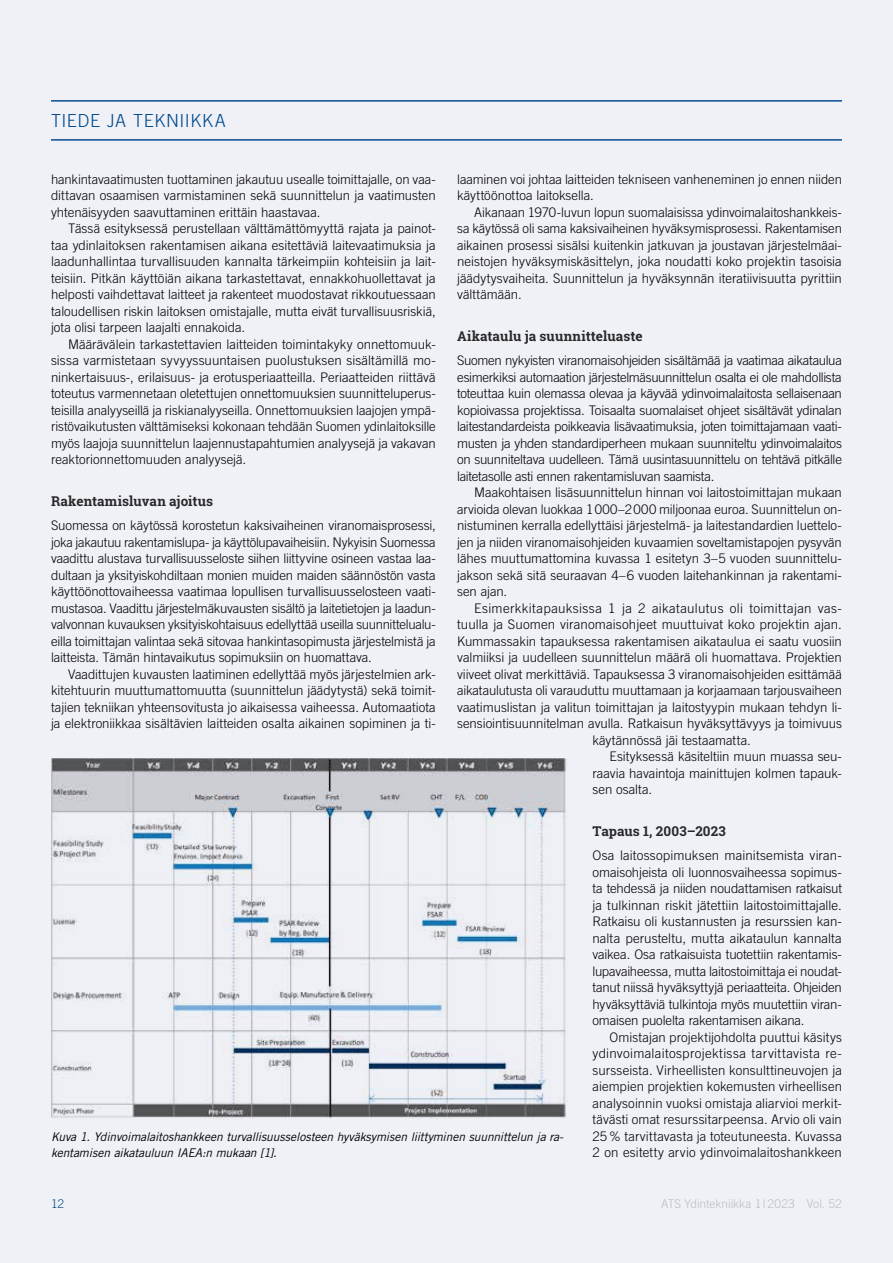
<style>
.page{position:relative;width:893px;height:1263px;background:#f0f1f7}
.page>*{position:absolute;margin:0;border:0;box-sizing:border-box;transform-origin:0 0}
.t1{font:300 18px "Trade Gothic LT Std";letter-spacing:.03em;color:#004a8d}
.t2{font:700 13.5px "Roboto Slab";letter-spacing:.005em;color:#282829}
.t3{font:300 13.2px/16.5px "Trade Gothic LT Std";letter-spacing:-.005em;color:#000;text-align:justify}
.t4{font:300 13.2px "Trade Gothic LT Std";letter-spacing:.025em;color:#000}
.t5{font:italic 12px/16.5px "Trade Gothic LT Std";letter-spacing:-.01em;color:#000}
.t6{font:300 12px "Trade Gothic LT Std";color:#bbbdbe}
.t7{font:300 12px "Trade Gothic LT Std";color:#004a8d}
</style>
<div class="page">
<img style="left:51px;top:759px;width:515px;height:360px">
<hr style="left:51px;top:100px;width:791px;height:1px;background:#004a8d">
<hr style="left:51px;top:139px;width:791px;height:1px;background:#004a8d">
<h1 class="t1" style="left:51px;top:110px;width:142px">AJANKOH AISTA</h1>
<h1 class="t1" style="left:51px;top:110px;width:176px">TIEDE JA TEKNIIKKA</h1>
<p class="t3" style="left:51px;top:171px;width:386px">hankintavaatimusten tuottaminen jakautuu usealle toimittajalle, on vaa&shy;dittavan osaamisen varmistaminen sekä suunnittelun ja vaatimusten yhtenäisyyden saavuttaminen erittäin haastavaa.</p>
<p class="t3" style="left:51px;top:220px;width:386px;text-indent:17px">Tässä esityksessä perustellaan välttämättömyyttä rajata ja painot&shy;taa ydinlaitoksen rakentamisen aikana esitettäviä laitevaatimuksia ja laadunhallintaa turvallisuuden kannalta tärkeimpiin kohteisiin ja lait&shy;teisiin. Pitkän käyttöiän aikana tarkastettavat, ennakkohuollettavat ja helposti vaihdettavat laitteet ja rakenteet muodostavat rikkoutuessaan taloudellisen riskin laitoksen omistajalle, mutta eivät turvallisuusriskiä, jota olisi tarpeen laajalti ennakoida.</p>
<p class="t3" style="left:51px;top:336px;width:386px;text-indent:17px">Määrävälein tarkastettavien laitteiden toimintakyky onnettomuuk&shy;sissa varmistetaan syvyyssuuntaisen puolustuksen sisältämillä mo&shy;ninkertaisuus-, erilaisuus- ja erotusperiaatteilla. Periaatteiden riittävä toteutus varmennetaan oletettujen onnettomuuksien suunnitteluperus&shy;teisilla analyyseillä ja riskianalyyseilla. Onnettomuuksien laajojen ympä&shy;ristövaikutusten välttämiseksi kokonaan tehdään Suomen ydinlaitoksille myös laajoja suunnittelun laajennustapahtumien analyysejä ja vakavan reaktorionnettomuuden analyysejä.</p>
<p class="t2" style="left:51px;top:492px;width:164px">Rakentamisluvan ajoitus</p>
<p class="t3" style="left:51px;top:517px;width:386px">Suomessa on käytössä korostetun kaksivaiheinen viranomaisprosessi, joka jakautuu rakentamislupa- ja käyttölupavaiheisiin. Nykyisin Suomessa vaadittu alustava turvallisuusseloste siihen liittyvine osineen vastaa laa&shy;dultaan ja yksityiskohdiltaan monien muiden maiden säännöstön vasta käyttöönottovaiheessa vaatimaa lopullisen turvallisuusselosteen vaati&shy;mustasoa. Vaadittu järjestelmäkuvausten sisältö ja laitetietojen ja laadun&shy;valvonnan kuvauksen yksityiskohtaisuus edellyttää useilla suunnittelualu&shy;eilla toimittajan valintaa sekä sitovaa hankintasopimusta järjestelmistä ja laitteista. Tämän hintavaikutus sopimuksiin on huomattava.</p>
<p class="t3" style="left:51px;top:666px;width:386px;text-indent:17px">Vaadittujen kuvausten laatiminen edellyttää myös järjestelmien ark&shy;kitehtuurin muuttumattomuutta (suunnittelun jäädytystä) sekä toimit&shy;tajien tekniikan yhteensovitusta jo aikaisessa vaiheessa. Automaatiota ja elektroniikkaa sisältävien laitteiden osalta aikainen sopiminen ja ti-</p>
<p class="t3" style="left:457px;top:171px;width:386px">laaminen voi johtaa laitteiden tekniseen vanheneminen jo ennen niiden käyttöönottoa laitoksella.</p>
<p class="t3" style="left:457px;top:204px;width:386px;text-indent:17px">Aikanaan 1970-luvun lopun suomalaisissa ydinvoimalaitoshankkeis&shy;sa käytössä oli sama kaksivaiheinen hyväksymisprosessi. Rakentamisen aikainen prosessi sisälsi kuitenkin jatkuvan ja joustavan järjestelmäai&shy;neistojen hyväksymiskäsittelyn, joka noudatti koko projektin tasoisia jäädytysvaiheita. Suunnittelun ja hyväksynnän iteratiivisuutta pyrittiin välttämään.</p>
<p class="t2" style="left:457px;top:327px;width:187px">Aikataulu ja suunnitteluaste</p>
<p class="t3" style="left:457px;top:352px;width:386px">Suomen nykyisten viranomaisohjeiden sisältämää ja vaatimaa aikataulua esimerkiksi automaation järjestelmäsuunnittelun osalta ei ole mahdollista toteuttaa kuin olemassa olevaa ja käyvää ydinvoimalaitosta sellaisenaan kopioivassa projektissa. Toisaalta suomalaiset ohjeet sisältävät ydinalan laitestandardeista poikkeavia lisävaatimuksia, joten toimittajamaan vaati&shy;musten ja yhden standardiperheen mukaan suunniteltu ydinvoimalaitos on suunniteltava uudelleen. Tämä uusintasuunnittelu on tehtävä pitkälle laitetasolle asti ennen rakentamisluvan saamista.</p>
<p class="t3" style="left:457px;top:484px;width:386px;text-indent:17px">Maakohtaisen lisäsuunnittelun hinnan voi laitostoimittajan mukaan arvioida olevan luokkaa 1000–2000 miljoonaa euroa. Suunnittelun on&shy;nistuminen kerralla edellyttäisi järjestelmä- ja laitestandardien luettelo&shy;jen ja niiden viranomaisohjeiden kuvaamien soveltamistapojen pysyvän lähes muuttumattomina kuvassa 1 esitetyn 3–5 vuoden suunnittelu&shy;jakson sekä sitä seuraavan 4–6 vuoden laitehankinnan ja rakentami&shy;sen ajan.</p>
<p class="t4" style="left:474px;top:600px;width:369px">Esimerkkitapauksissa 1 ja 2 aikataulutus oli toimittajan vas-</p>
<p class="t3" style="left:457px;top:616px;width:386px">tuulla ja Suomen viranomaisohjeet muuttuivat koko projektin ajan.</p>
<p class="t3" style="left:457px;top:633px;width:386px">Kummassakin tapauksessa rakentamisen aikataulua ei saatu vuosiin</p>
<p class="t3" style="left:457px;top:649px;width:386px">valmiiksi ja uudelleen suunnittelun määrä oli huomattava. Projektien</p>
<p class="t3" style="left:457px;top:666px;width:386px">viiveet olivat merkittäviä. Tapauksessa 3 viranomaisohjeiden esittämää</p>
<p class="t3" style="left:457px;top:682px;width:386px">aikataulutusta oli varauduttu muuttamaan ja korjaamaan tarjousvaiheen</p>
<p class="t3" style="left:457px;top:699px;width:386px">vaatimuslistan ja valitun toimittajan ja laitostyypin mukaan tehdyn li-</p>
<p class="t3" style="left:457px;top:715px;width:386px">sensiointisuunnitelman avulla. Ratkaisun hyväksyttävyys ja toimivuus</p>
<p class="t3" style="left:592px;top:732px;width:160px">käytännössä jäi testaamatta.</p>
<p class="t3" style="left:609px;top:748px;width:234px">Esityksessä käsiteltiin muun muassa seu-</p>
<p class="t3" style="left:592px;top:765px;width:251px">raavia havaintoja mainittujen kolmen tapauk-</p>
<p class="t3" style="left:592px;top:781px;width:61px">sen osalta.</p>
<p class="t2" style="left:592px;top:822px;width:135px">Tapaus 1, 2003–2023</p>
<p class="t3" style="left:592px;top:847px;width:251px">Osa laitossopimuksen mainitsemista viran&shy;omaisohjeista oli luonnosvaiheessa sopimus&shy;ta tehdessä ja niiden noudattamisen ratkaisut ja tulkinnan riskit jätettiin laitostoimittajalle.<br>Ratkaisu oli kustannusten ja resurssien kan&shy;nalta perusteltu, mutta aikataulun kannalta vaikea. Osa ratkaisuista tuotettiin rakentamis&shy;lupavaiheessa, mutta laitostoimittaja ei noudat&shy;tanut niissä hyväksyttyjä periaatteita. Ohjeiden hyväksyttäviä tulkintoja myös muutettiin viran&shy;omaisen puolelta rakentamisen aikana.</p>
<p class="t3" style="left:592px;top:1029px;width:251px;text-indent:17px">Omistajan projektijohdolta puuttui käsitys ydinvoimalaitosprojektissa tarvittavista re&shy;sursseista. Virheellisten konsulttineuvojen ja aiempien projektien kokemusten virheellisen analysoinnin vuoksi omistaja aliarvioi merkit&shy;tävästi omat resurssitarpeensa. Arvio oli vain 25% tarvittavasta ja toteutuneesta. Kuvassa 2 on esitetty arvio ydinvoimalaitoshankkeen</p>
<p class="t5" style="left:51px;top:1128px;width:514px">Kuva 1. Ydinvoimalaitoshankkeen turvallisuusselosteen hyväksymisen liittyminen suunnittelun ja ra&shy;kentamisen aikatauluun IAEA:n mukaan [1].</p>
<p class="t7" style="left:51px;top:1196px;width:15px">12</p>
<p class="t6" style="left:661px;top:1196px;width:182px">ATS Ydintekniikka 1| 2023 Vol. 52</p>
</div>
